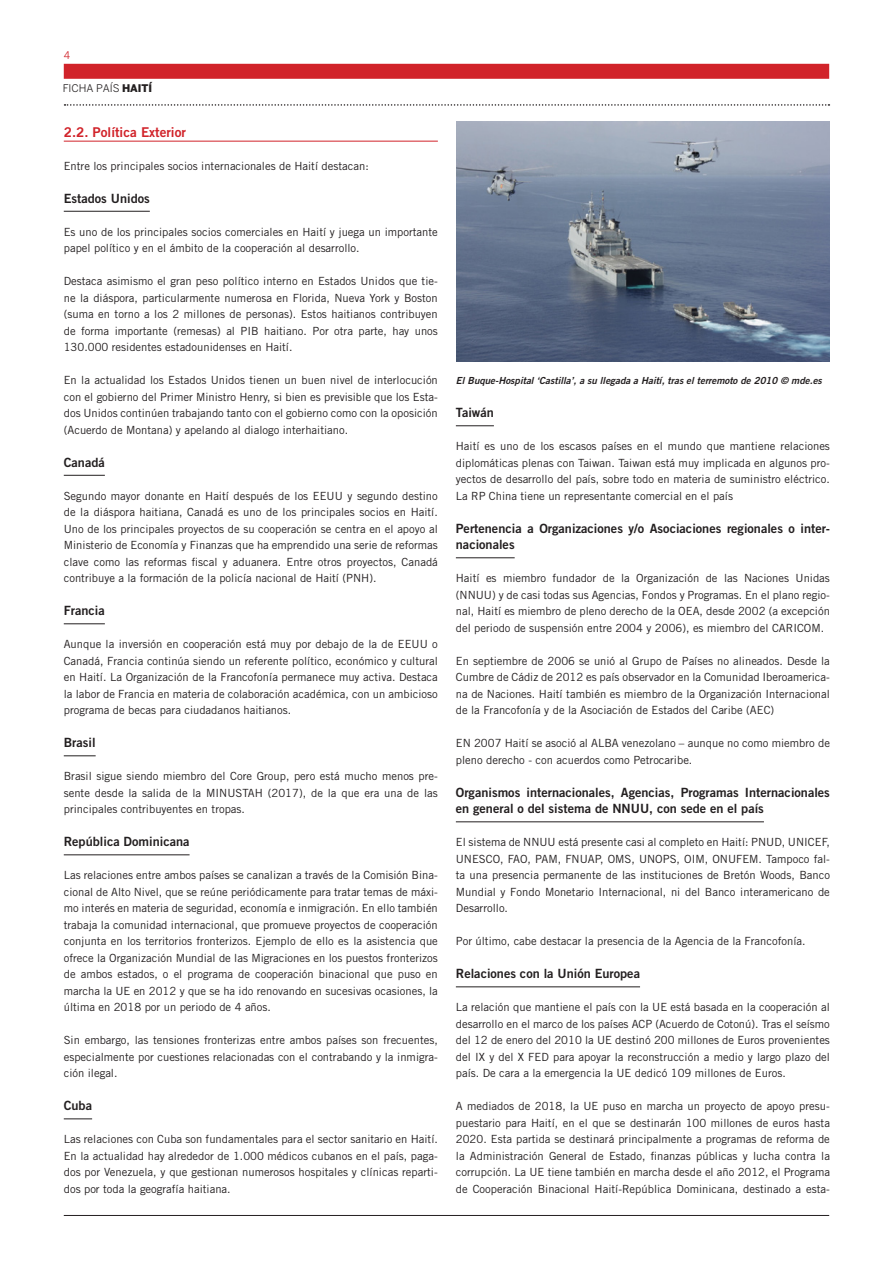
<style>
.page{position:relative;width:893px;height:1263px;background:#fff}
.page>*{position:absolute;margin:0;border:0;box-sizing:border-box;transform-origin:0 0}
.TITULO_2º_NIVEL{font:13.5px "Trade Gothic LT Std Bd 2";color:#d1232a}
.TITULO_3º_NIVEL{font:12.75px/16.5px "Trade Gothic LT Std Bd 2";color:#231f20}
.TEXTO_NORMAL{font:11.25px/16.5px "Trade Gothic LT Std";color:#231f20;text-align:justify}
.t1{font:10.5px "Benton Sans";color:#231f20}
.t2{font:10.5px "Benton Sans";color:#d1232a}
.TEXTO_PIE_DE_FOTO{font:9.75px "Trade Gothic LT Std Bd 2 Obl";color:#231f20}
.s1{font-weight:900}
</style>
<div class="page">
<div style="left:64px;top:64px;width:765px;height:15px;background:#d1232a"></div>
<hr style="left:64px;top:1215px;width:765px;height:1px;background:#231f20">
<svg style="left:65px;top:104px;width:764px;height:2px"></svg>
<hr style="left:64px;top:141px;width:374px;height:1px;background:#d1232a">
<hr style="left:64px;top:211px;width:86px;height:1px;background:#231f20">
<hr style="left:64px;top:475px;width:41px;height:1px;background:#231f20">
<hr style="left:64px;top:623px;width:41px;height:1px;background:#231f20">
<hr style="left:64px;top:755px;width:32px;height:1px;background:#231f20">
<hr style="left:64px;top:854px;width:126px;height:1px;background:#231f20">
<svg style="left:64px;top:1118px;width:28px;height:1px"></svg>
<hr style="left:456px;top:425px;width:38px;height:1px;background:#231f20">
<hr style="left:456px;top:557px;width:59px;height:1px;background:#231f20">
<hr style="left:456px;top:821px;width:308px;height:1px;background:#231f20">
<hr style="left:456px;top:986px;width:184px;height:1px;background:#231f20">
<img style="left:456px;top:122px;width:374px;height:239px">
<p class="t2" style="left:64px;top:49px;width:8px">4</p>
<p class="t1" style="left:63px;top:82px;width:91px">FICHA PAÍS <span class="s1">HAITÍ</span></p>
<p class="TITULO_2º_NIVEL" style="left:64px;top:123px;width:124px">2.2. Política Exterior</p>
<p class="TEXTO_NORMAL" style="left:64px;top:157px;width:306px">Entre los principales socios internacionales de Haití destacan:</p>
<p class="TITULO_3º_NIVEL" style="left:64px;top:189px;width:88px">Estados Unidos</p>
<p class="TEXTO_NORMAL" style="left:64px;top:223px;width:376px">Es uno de los principales socios comerciales en Haití y juega un importante papel político y en el ámbito de la cooperación al desarrollo.</p>
<p class="TEXTO_NORMAL" style="left:64px;top:273px;width:376px">Destaca asimismo el gran peso político interno en Estados Unidos que tie&shy;ne la diáspora, particularmente numerosa en Florida, Nueva York y Boston (suma en torno a los 2 millones de personas). Estos haitianos contribuyen de forma importante (remesas) al PIB haitiano. Por otra parte, hay unos 130.000 residentes estadounidenses en Haití.</p>
<p class="TEXTO_NORMAL" style="left:64px;top:372px;width:376px">En la actualidad los Estados Unidos tienen un buen nivel de interlocución con el gobierno del Primer Ministro Henry, si bien es previsible que los Esta&shy;dos Unidos continúen trabajando tanto con el gobierno como con la oposición (Acuerdo de Montana) y apelando al dialogo interhaitiano.</p>
<p class="TITULO_3º_NIVEL" style="left:64px;top:453px;width:43px">Canadá</p>
<p class="TEXTO_NORMAL" style="left:64px;top:487px;width:376px">Segundo mayor donante en Haití después de los EEUU y segundo destino de la diáspora haitiana, Canadá es uno de los principales socios en Haití.<br>Uno de los principales proyectos de su cooperación se centra en el apoyo al Ministerio de Economía y Finanzas que ha emprendido una serie de reformas clave como las reformas fiscal y aduanera. Entre otros proyectos, Canadá contribuye a la formación de la policía nacional de Haití (PNH).</p>
<p class="TITULO_3º_NIVEL" style="left:64px;top:602px;width:43px">Francia</p>
<p class="TEXTO_NORMAL" style="left:64px;top:636px;width:376px">Aunque la inversión en cooperación está muy por debajo de la de EEUU o Canadá, Francia continúa siendo un referente político, económico y cultural en Haití. La Organización de la Francofonía permanece muy activa. Destaca la labor de Francia en materia de colaboración académica, con un ambicioso programa de becas para ciudadanos haitianos.</p>
<p class="TITULO_3º_NIVEL" style="left:64px;top:734px;width:33px">Brasil</p>
<p class="TEXTO_NORMAL" style="left:64px;top:768px;width:376px">Brasil sigue siendo miembro del Core Group, pero está mucho menos pre&shy;sente desde la salida de la MINUSTAH (2017), de la que era una de las principales contribuyentes en tropas.</p>
<p class="TITULO_3º_NIVEL" style="left:64px;top:833px;width:127px">República Dominicana</p>
<p class="TEXTO_NORMAL" style="left:64px;top:867px;width:376px">Las relaciones entre ambos países se canalizan a través de la Comisión Bina&shy;cional de Alto Nivel, que se reúne periódicamente para tratar temas de máxi&shy;mo interés en materia de seguridad, economía e inmigración. En ello también trabaja la comunidad internacional, que promueve proyectos de cooperación conjunta en los territorios fronterizos. Ejemplo de ello es la asistencia que ofrece la Organización Mundial de las Migraciones en los puestos fronterizos de ambos estados, o el programa de cooperación binacional que puso en marcha la UE en 2012 y que se ha ido renovando en sucesivas ocasiones, la última en 2018 por un periodo de 4 años.</p>
<p class="TEXTO_NORMAL" style="left:64px;top:1032px;width:376px">Sin embargo, las tensiones fronterizas entre ambos países son frecuentes, especialmente por cuestiones relacionadas con el contrabando y la inmigra&shy;ción ilegal.</p>
<p class="TITULO_3º_NIVEL" style="left:64px;top:1097px;width:30px">Cuba</p>
<p class="TEXTO_NORMAL" style="left:64px;top:1131px;width:376px">Las relaciones con Cuba son fundamentales para el sector sanitario en Haití.<br>En la actualidad hay alrededor de 1.000 médicos cubanos en el país, paga&shy;dos por Venezuela, y que gestionan numerosos hospitales y clínicas reparti&shy;dos por toda la geografía haitiana.</p>
<p class="TEXTO_PIE_DE_FOTO" style="left:456px;top:374px;width:368px">El Buque-Hospital ‘Castilla’, a su llegada a Haití, tras el terremoto de 2010 © mde.es</p>
<p class="TITULO_3º_NIVEL" style="left:456px;top:404px;width:40px">Taiwán</p>
<p class="TEXTO_NORMAL" style="left:456px;top:438px;width:376px">Haití es uno de los escasos países en el mundo que mantiene relaciones diplomáticas plenas con Taiwan. Taiwan está muy implicada en algunos pro&shy;yectos de desarrollo del país, sobre todo en materia de suministro eléctrico.<br>La RP China tiene un representante comercial en el país</p>
<p class="TITULO_3º_NIVEL" style="left:456px;top:519px;width:376px">Pertenencia a Organizaciones y/o Asociaciones regionales o inter&shy;nacionales</p>
<p class="TEXTO_NORMAL" style="left:456px;top:570px;width:376px">Haití es miembro fundador de la Organización de las Naciones Unidas (NNUU) y de casi todas sus Agencias, Fondos y Programas. En el plano regio&shy;nal, Haití es miembro de pleno derecho de la OEA, desde 2002 (a excepción del periodo de suspensión entre 2004 y 2006), es miembro del CARICOM.</p>
<p class="TEXTO_NORMAL" style="left:456px;top:652px;width:376px">En septiembre de 2006 se unió al Grupo de Países no alineados. Desde la Cumbre de Cádiz de 2012 es país observador en la Comunidad Iberoamerica&shy;na de Naciones. Haití también es miembro de la Organización Internacional de la Francofonía y de la Asociación de Estados del Caribe (AEC)</p>
<p class="TEXTO_NORMAL" style="left:456px;top:735px;width:376px">EN 2007 Haití se asoció al ALBA venezolano – aunque no como miembro de pleno derecho - con acuerdos como Petrocaribe.</p>
<p class="TITULO_3º_NIVEL" style="left:456px;top:783px;width:376px">Organismos internacionales, Agencias, Programas Internacionales en general o del sistema de NNUU, con sede en el país</p>
<p class="TEXTO_NORMAL" style="left:456px;top:834px;width:376px">El sistema de NNUU está presente casi al completo en Haití: PNUD, UNICEF, UNESCO, FAO, PAM, FNUAP, OMS, UNOPS, OIM, ONUFEM. Tampoco fal&shy;ta una presencia permanente de las instituciones de Bretón Woods, Banco Mundial y Fondo Monetario Internacional, ni del Banco interamericano de Desarrollo.</p>
<p class="TEXTO_NORMAL" style="left:456px;top:933px;width:351px">Por último, cabe destacar la presencia de la Agencia de la Francofonía.</p>
<p class="TITULO_3º_NIVEL" style="left:456px;top:965px;width:186px">Relaciones con la Unión Europea</p>
<p class="TEXTO_NORMAL" style="left:456px;top:999px;width:376px">La relación que mantiene el país con la UE está basada en la cooperación al desarrollo en el marco de los países ACP (Acuerdo de Cotonú). Tras el seísmo del 12 de enero del 2010 la UE destinó 200 millones de Euros provenientes del IX y del X FED para apoyar la reconstrucción a medio y largo plazo del país. De cara a la emergencia la UE dedicó 109 millones de Euros.</p>
<p class="TEXTO_NORMAL" style="left:456px;top:1098px;width:376px">A mediados de 2018, la UE puso en marcha un proyecto de apoyo presu&shy;puestario para Haití, en el que se destinarán 100 millones de euros hasta 2020. Esta partida se destinará principalmente a programas de reforma de la Administración General de Estado, finanzas públicas y lucha contra la corrupción. La UE tiene también en marcha desde el año 2012, el Programa de Cooperación Binacional Haití-República Dominicana, destinado a esta-</p>
</div>
